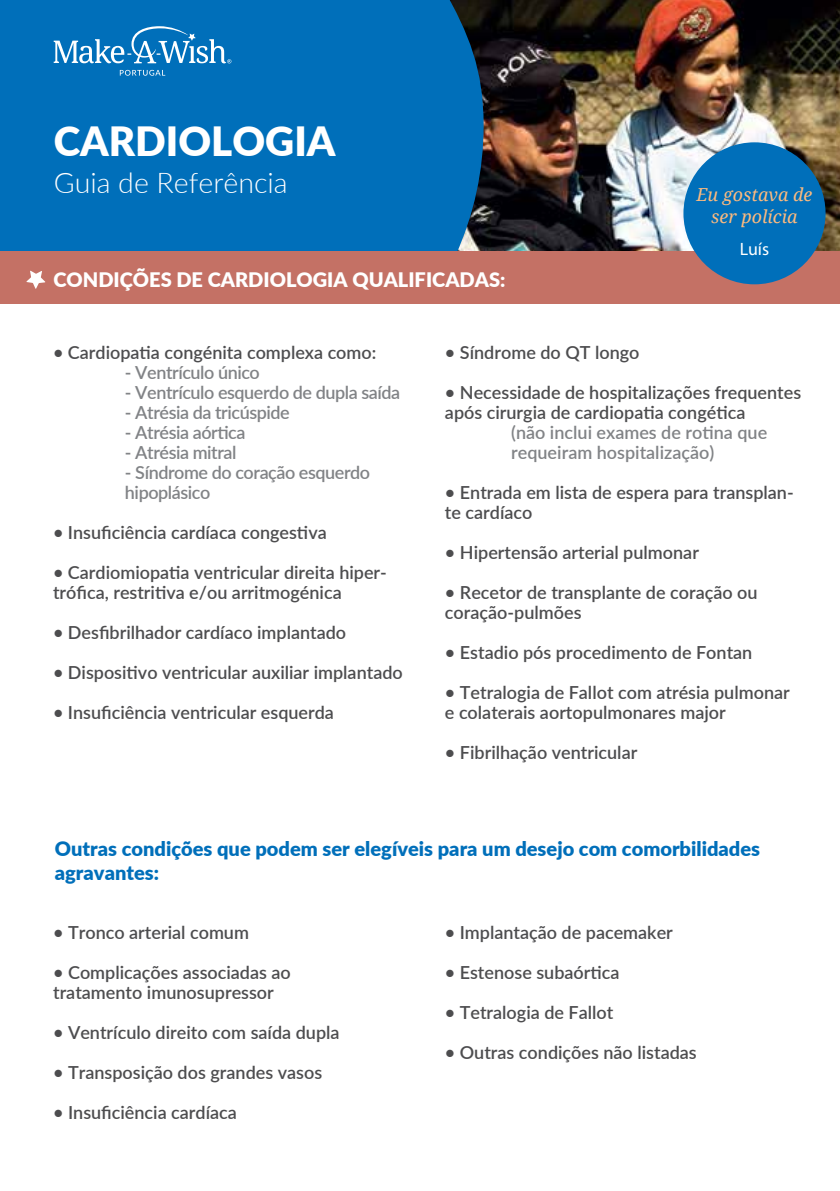
<style>
.page{position:relative;width:840px;height:1191px;background:#fff}
.page>*{position:absolute;margin:0;border:0;box-sizing:border-box;transform-origin:0 0}
.t1{font:900 40.2px "Lato";color:#fff}
.t2{font:300 28.6px "Lato";color:#fff}
.t3{font:900 20px/24px "Lato";color:#006fba}
.t4{font:900 20px "Lato";color:#fff}
.t5{font:600 18px/20px "Lato";color:#4d4d4f}
.t6{font:600 18px/20px "Lato";letter-spacing:-.025em;color:#818386}
.t7{font:600 18px/20px "Lato";color:#818386}
.t8{font:italic 18px/21.4px "Droid Serif";color:#fcba7f;text-align:center}
.t9{font:18px "Myriad Pro";color:#fff}
</style>
<div class="page">
<hr style="left:0;top:422px;width:1px;height:57px;background:#006fba">
<img style="left:483px;top:0;width:356px;height:251px">
<div style="left:0;top:0;width:483px;height:251px;background:#006fba"></div>
<svg style="left:120px;top:70px;width:45px;height:6px"></svg>
<svg style="left:54px;top:26px;width:177px;height:37px;background:#378ec8"></svg>
<div style="left:0;top:251px;width:839px;height:53px;background:#c47165"></div>
<div style="left:683px;top:142px;width:142px;height:142px;background:#006fba;border-radius:50%"></div>
<svg style="left:26px;top:271px;width:19px;height:18px"></svg>
<h1 class="t1" style="left:54px;top:111px;width:283px">CARDIOLOGIA</h1>
<h2 class="t2" style="left:54px;top:163px;width:235px">Guia de Referência</h2>
<p class="t4" style="left:53px;top:265px;width:453px">CONDIÇÕES DE CARDIOLOGIA QUALIFICADAS:</p>
<p class="t8" style="left:696px;top:184px;width:117px">Eu gostava de ser polícia</p>
<p class="t9" style="left:739px;top:238px;width:31px">Luís</p>
<p class="t5" style="left:53px;top:342px;width:324px">• Cardiopatia congénita complexa como:</p>
<p class="t6" style="left:125px;top:362px;width:136px">- Ventrículo único</p>
<p class="t6" style="left:125px;top:382px;width:276px">- Ventrículo esquerdo de dupla saída</p>
<p class="t6" style="left:125px;top:402px;width:166px">- Atrésia da tricúspide</p>
<p class="t6" style="left:125px;top:422px;width:122px">- Atrésia aórtica</p>
<p class="t6" style="left:125px;top:442px;width:113px">- Atrésia mitral</p>
<p class="t6" style="left:125px;top:462px;width:246px">- Síndrome do coração esquerdo hipoplásico</p>
<p class="t5" style="left:53px;top:522px;width:275px">• Insuficiência cardíaca congestiva</p>
<p class="t5" style="left:53px;top:562px;width:335px">• Cardiomiopatia ventricular direita hiper&shy;trófica, restritiva e/ou arritmogénica</p>
<p class="t5" style="left:53px;top:622px;width:294px">• Desfibrilhador cardíaco implantado</p>
<p class="t5" style="left:53px;top:662px;width:351px">• Dispositivo ventricular auxiliar implantado</p>
<p class="t5" style="left:53px;top:702px;width:282px">• Insuficiência ventricular esquerda</p>
<p class="t5" style="left:444px;top:342px;width:196px">• Síndrome do QT longo</p>
<p class="t5" style="left:444px;top:382px;width:357px">• Necessidade de hospitalizações frequentes após cirurgia de cardiopatia congética</p>
<p class="t7" style="left:511px;top:422px;width:257px">(não inclui exames de rotina que requeiram hospitalização)</p>
<p class="t5" style="left:444px;top:482px;width:350px">• Entrada em lista de espera para transplan&shy;te cardíaco</p>
<p class="t5" style="left:444px;top:542px;width:255px">• Hipertensão arterial pulmonar</p>
<p class="t5" style="left:444px;top:582px;width:314px">• Recetor de transplante de coração ou coração-pulmões</p>
<p class="t5" style="left:444px;top:642px;width:309px">• Estadio pós procedimento de Fontan</p>
<p class="t5" style="left:444px;top:682px;width:346px">• Tetralogia de Fallot com atrésia pulmonar e colaterais aortopulmonares major</p>
<p class="t5" style="left:444px;top:742px;width:194px">• Fibrilhação ventricular</p>
<p class="t3" style="left:55px;top:836px;width:706px">Outras condições que podem ser elegíveis para um desejo com comorbilidades agravantes:</p>
<p class="t5" style="left:53px;top:921px;width:197px">• Tronco arterial comum</p>
<p class="t5" style="left:53px;top:961px;width:239px">• Complicações associadas ao tratamento imunosupressor</p>
<p class="t5" style="left:53px;top:1021px;width:288px">• Ventrículo direito com saída dupla</p>
<p class="t5" style="left:53px;top:1061px;width:270px">• Transposição dos grandes vasos</p>
<p class="t5" style="left:53px;top:1101px;width:185px">• Insuficiência cardíaca</p>
<p class="t5" style="left:444px;top:921px;width:229px">• Implantação de pacemaker</p>
<p class="t5" style="left:444px;top:961px;width:176px">• Estenose subaórtica</p>
<p class="t5" style="left:444px;top:1001px;width:170px">• Tetralogia de Fallot</p>
<p class="t5" style="left:444px;top:1041px;width:253px">• Outras condições não listadas</p>
</div>
